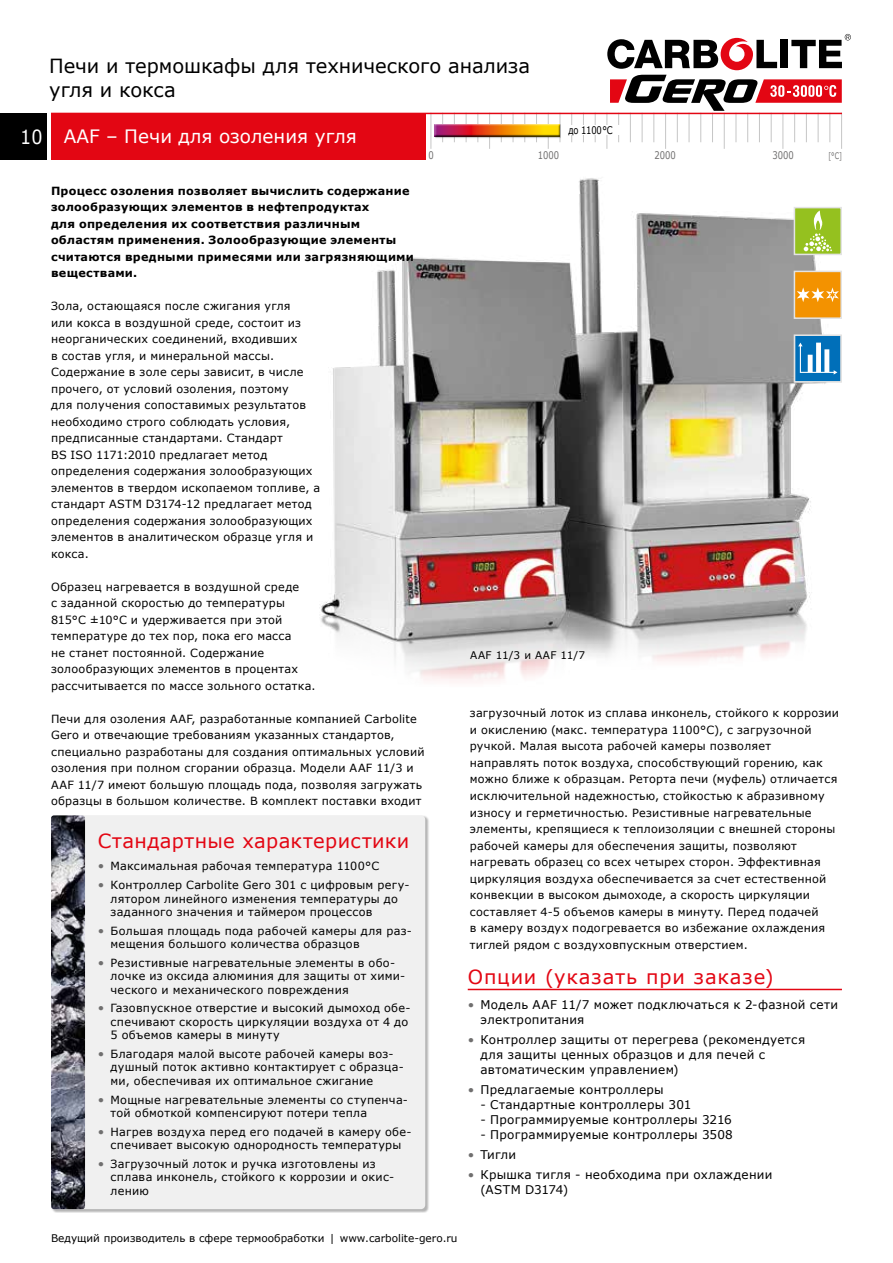
<style>
.page{position:relative;width:893px;height:1263px;background:#fff}
.page>*{position:absolute;margin:0;border:0;box-sizing:border-box;transform-origin:0 0}
.t1{font:19.5px "Verdana";letter-spacing:.035em;color:#e30613}
.t2{font:19.5px/24px "Verdana";letter-spacing:-.005em;color:#000}
.t3{font:18.45px "Verdana";color:#fff}
.t4{font:12px/15px "Verdana";letter-spacing:.02em;color:#000}
.t5{font:11.25px/16.5px "Verdana";letter-spacing:.02em;color:#000}
.t6{font:700 11.25px/16.5px "Verdana";letter-spacing:.025em;color:#000}
.t7{font:10.5px "Verdana";color:#000}
.t8{font:10.5px "Verdana";letter-spacing:.025em;color:#000}
.t9{font:10.5px "Verdana";color:#706f6f;scale:.8 1}
.t10{font:10.5px "Verdana";color:#000;scale:.8 1}
.t11{font:9px "Verdana";color:#706f6f;scale:.7 1}
.s1{font-size:19.5px}
.s2{font-size:12px;color:#706f6f}
.s3{color:#706f6f}
</style>
<div class="page">
<img style="left:304px;top:142px;width:522px;height:540px">
<svg style="left:571px;top:114px;width:1px;height:28px"></svg>
<svg style="left:583px;top:114px;width:1px;height:28px"></svg>
<svg style="left:595px;top:114px;width:1px;height:28px"></svg>
<hr style="left:431px;top:113px;width:1px;height:36px;background:#c6c6c6">
<hr style="left:489px;top:113px;width:1px;height:36px;background:#c6c6c6">
<hr style="left:548px;top:113px;width:1px;height:36px;background:#c6c6c6">
<hr style="left:606px;top:113px;width:1px;height:36px;background:#c6c6c6">
<hr style="left:665px;top:113px;width:1px;height:36px;background:#c6c6c6">
<hr style="left:724px;top:113px;width:1px;height:36px;background:#c6c6c6">
<hr style="left:782px;top:113px;width:1px;height:36px;background:#c6c6c6">
<hr style="left:841px;top:113px;width:1px;height:36px;background:#c6c6c6">
<div style="left:434px;top:124px;width:127px;height:15px;background:#000;opacity:.3"></div>
<div style="left:433px;top:122px;width:129px;height:15px;background:#fff"></div>
<div style="left:433px;top:123px;width:129px;height:14px;background:#000;opacity:.75"></div>
<div style="left:568px;top:126px;width:60px;height:9px;background:#fff"></div>
<hr style="left:51px;top:113px;width:791px;height:1px;background:#e30613">
<div style="left:51px;top:113px;width:374px;height:46px;background:#e30613"></div>
<div style="left:0;top:113px;width:47px;height:46px;background:#000"></div>
<svg style="left:607px;top:34px;width:244px;height:108px"></svg>
<div style="left:51px;top:815px;width:378px;height:398px;background:#c2c2c2"></div>
<div style="left:51px;top:815px;width:374px;height:394px;background:#f0f0f0;border-radius:4px"></div>
<hr style="left:468px;top:989px;width:374px;height:1px;background:#e30613">
<div style="left:794px;top:208px;width:47px;height:46px;background:#95c11f"></div>
<svg style="left:804px;top:211px;width:28px;height:40px"></svg>
<div style="left:794px;top:207px;width:48px;height:48px;border:2px solid #e3e3e3"></div>
<div style="left:794px;top:271px;width:47px;height:47px;background:#f39200"></div>
<svg style="left:797px;top:287px;width:42px;height:15px"></svg>
<div style="left:794px;top:271px;width:48px;height:48px;border:2px solid #e3e3e3"></div>
<div style="left:794px;top:335px;width:47px;height:47px;background:#006fb9"></div>
<svg style="left:798px;top:343px;width:39px;height:31px"></svg>
<div style="left:794px;top:334px;width:48px;height:49px;border:2px solid #e3e3e3"></div>
<img style="left:51px;top:815px;width:34px;height:394px">
<h1 class="t2" style="left:49px;top:54px;width:483px">Печи и термошкафы для технического анализа угля и кокса</h1>
<h2 class="t3" style="left:20px;top:124px;width:338px"><span class="s1">10</span> AAF – Печи для озоления угля</h2>
<p class="t10" style="left:568px;top:123px;width:57px">до 1100°C</p>
<p class="t9" style="left:428px;top:148px;width:8px">0</p>
<p class="t9" style="left:538px;top:148px;width:28px">1000</p>
<p class="t9" style="left:654px;top:148px;width:28px">2000</p>
<p class="t9" style="left:773px;top:148px;width:28px">3000</p>
<p class="t11" style="left:828px;top:150px;width:21px">[°C]</p>
<p class="t6" style="left:51px;top:182px;width:364px">Процесс озоления позволяет вычислить содержание золообразующих элементов в нефтепродуктах<br>для определения их соответствия различным областям применения. Золообразующие элементы считаются вредными примесями или загрязняющими веществами.</p>
<p class="t5" style="left:51px;top:298px;width:271px">Зола, остающаяся после сжигания угля<br>или кокса в воздушной среде, состоит из неорганических соединений, входивших<br>в состав угля, и минеральной массы.<br>Содержание в золе серы зависит, в числе прочего, от условий озоления, поэтому<br>для получения сопоставимых результатов необходимо строго соблюдать условия, предписанные стандартами. Стандарт<br>BS ISO 1171:2010 предлагает метод определения содержания золообразующих элементов в твердом ископаемом топливе, а стандарт ASTM D3174-12 предлагает метод определения содержания золообразующих элементов в аналитическом образце угля и кокса.</p>
<p class="t5" style="left:51px;top:578px;width:266px">Образец нагревается в воздушной среде<br>с заданной скоростью до температуры 815°C ±10°C и удерживается при этой температуре до тех пор, пока его масса<br>не станет постоянной. Содержание золообразующих элементов в процентах рассчитывается по массе зольного остатка.</p>
<p class="t5" style="left:51px;top:710px;width:375px">Печи для озоления AAF, разработанные компанией Carbolite Gero и отвечающие требованиям указанных стандартов, специально разработаны для создания оптимальных условий озоления при полном сгорании образца. Модели AAF 11/3 и AAF 11/7 имеют большую площадь пода, позволяя загружать образцы в большом количестве. В комплект поставки входит</p>
<p class="t5" style="left:470px;top:705px;width:371px">загрузочный лоток из сплава инконель, стойкого к коррозии и окислению (макс. температура 1100°C), с загрузочной ручкой. Малая высота рабочей камеры позволяет направлять поток воздуха, способствующий горению, как можно ближе к образцам. Реторта печи (муфель) отличается исключительной надежностью, стойкостью к абразивному износу и герметичностью. Резистивные нагревательные элементы, крепящиеся к теплоизоляции с внешней стороны рабочей камеры для обеспечения защиты, позволяют нагревать образец со всех четырех сторон. Эффективная циркуляция воздуха обеспечивается за счет естественной конвекции в высоком дымоходе, а скорость циркуляции составляет 4-5 объемов камеры в минуту. Перед подачей<br>в камеру воздух подогревается во избежание охлаждения тиглей рядом с воздуховпускным отверстием.</p>
<p class="t8" style="left:470px;top:648px;width:116px">AAF 11/3 и AAF 11/7</p>
<h1 class="t1" style="left:98px;top:827px;width:313px">Стандартные характеристики</h1>
<p class="t5" style="left:98px;top:858px;width:283px"><span class="s2">•</span> Максимальная рабочая температура 1100°C</p>
<p class="t5" style="left:111px;top:878px;width:300px;line-height:13.5px;text-indent:-13px"><span class="s2">•</span> Контроллер Carbolite Gero 301 с цифровым регу&shy;лятором линейного изменения температуры до заданного значения и таймером процессов</p>
<p class="t5" style="left:111px;top:924px;width:303px;line-height:13.5px;text-indent:-13px"><span class="s2">•</span> Большая площадь пода рабочей камеры для раз&shy;мещения большого количества образцов</p>
<p class="t5" style="left:111px;top:956px;width:296px;line-height:13.5px;text-indent:-13px"><span class="s2">•</span> Резистивные нагревательные элементы в обо&shy;лочке из оксида алюминия для защиты от хими&shy;ческого и механического повреждения</p>
<p class="t5" style="left:111px;top:1001px;width:302px;line-height:13.5px;text-indent:-13px"><span class="s2">•</span> Газовпускное отверстие и высокий дымоход обе&shy;спечивают скорость циркуляции воздуха от 4 до<br>5 объемов камеры в минуту</p>
<p class="t5" style="left:111px;top:1047px;width:295px;line-height:13.5px;text-indent:-13px"><span class="s2">•</span> Благодаря малой высоте рабочей камеры воз&shy;душный поток активно контактирует с образца&shy;ми, обеспечивая их оптимальное сжигание</p>
<p class="t5" style="left:111px;top:1092px;width:299px;line-height:13.5px;text-indent:-13px"><span class="s2">•</span> Мощные нагревательные элементы со ступенча&shy;той обмоткой компенсируют потери тепла</p>
<p class="t5" style="left:98px;top:1125px;width:315px;line-height:13.5px;text-align:center"><span class="s2">•</span> Нагрев воздуха перед его подачей в камеру обе&shy;спечивает высокую однородность температуры</p>
<p class="t5" style="left:111px;top:1157px;width:285px;line-height:13.5px;text-indent:-13px"><span class="s2">•</span> Загрузочный лоток и ручка изготовлены из сплава инконель, стойкого к коррозии и окис&shy;лению</p>
<h1 class="t1" style="left:468px;top:964px;width:307px">Опции (указать при заказе)</h1>
<p class="t4" style="left:480px;top:997px;width:359px;text-indent:-13px"><span class="s3">•</span> Модель AAF 11/7 может подключаться к 2-фазной сети электропитания</p>
<p class="t4" style="left:480px;top:1032px;width:326px;text-indent:-13px"><span class="s3">•</span> Контроллер защиты от перегрева (рекомендуется для защиты ценных образцов и для печей с автоматическим управлением)</p>
<p class="t4" style="left:468px;top:1082px;width:197px"><span class="s3">•</span> Предлагаемые контроллеры</p>
<p class="t4" style="left:480px;top:1097px;width:212px">- Стандартные контроллеры 301</p>
<p class="t4" style="left:480px;top:1112px;width:253px">- Программируемые контроллеры 3216</p>
<p class="t4" style="left:480px;top:1127px;width:254px">- Программируемые контроллеры 3508</p>
<p class="t4" style="left:468px;top:1147px;width:50px"><span class="s3">•</span> Тигли</p>
<p class="t4" style="left:480px;top:1167px;width:293px;text-indent:-13px"><span class="s3">•</span> Крышка тигля - необходима при охлаждении (ASTM D3174)</p>
<p class="t7" style="left:51px;top:1231px;width:408px">Ведущий производитель в сфере термообработки | www.carbolite-gero.ru</p>
</div>
